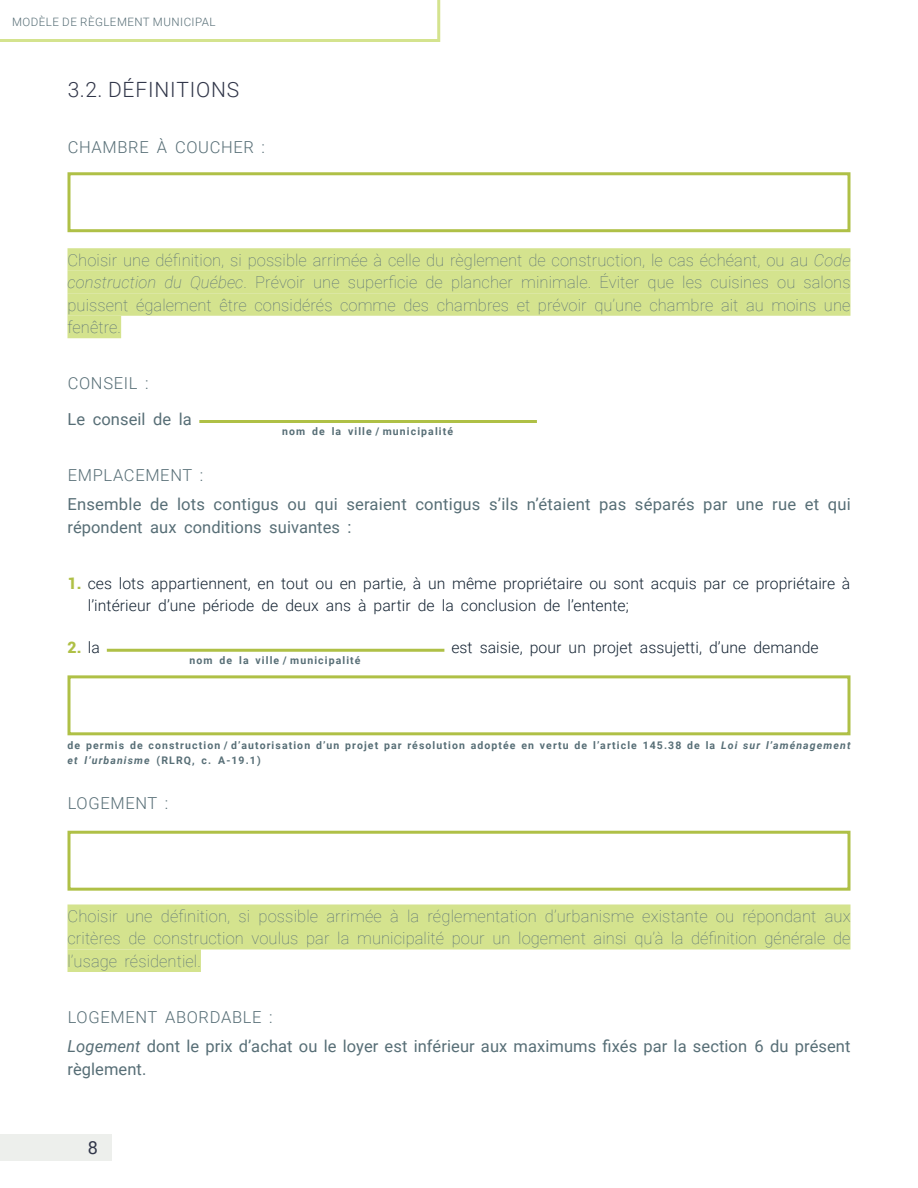
<style>
.page{position:relative;width:918px;height:1188px;background:#fff}
.page>*{position:absolute;margin:0;border:0;box-sizing:border-box;transform-origin:0 0}
.t1{font:300 21px "Roboto";letter-spacing:.04em;color:#313649}
.t2{font:18px "Roboto";color:#313649}
.TEXTE{font:100 16.5px/22.5px "Roboto";letter-spacing:.005em;color:#576e76;text-align:justify}
.TEXTE-2{font:16.5px/22.5px "Roboto";letter-spacing:.005em;color:#576e76}
.SOUS-SOUS-TITRE{font:300 16.5px "Roboto";letter-spacing:.04em;color:#576e76}
.t3{font:300 15.75px/22.5px "Roboto";letter-spacing:.005em;color:#152433}
.t4{font:900 15.75px "Roboto";color:#afc046}
.t5{font:300 11.55px "Roboto";letter-spacing:.04em;color:#576e76}
.LISTE-NUMÉROS-DERNIE{font:700 10.5px/15px "Roboto";letter-spacing:.105em;color:#576e76}
.TEXTE-3{font:700 10.5px "Roboto";letter-spacing:.105em;color:#576e76}
.s1{font-style:italic}
.s2{font-weight:900;color:#afc046}
.s3{font-weight:300;color:#152433}
</style>
<div class="page">
<div style="left:68px;top:248px;width:782px;height:23px;background:#d4e38e"></div>
<div style="left:68px;top:271px;width:782px;height:22px;background:#d4e38e"></div>
<div style="left:68px;top:293px;width:782px;height:23px;background:#d4e38e"></div>
<div style="left:68px;top:316px;width:53px;height:22px;background:#d4e38e"></div>
<hr style="left:199px;top:420px;width:338px;height:3px;background:#afc046">
<hr style="left:107px;top:649px;width:337px;height:3px;background:#afc046">
<div style="left:68px;top:904px;width:782px;height:23px;background:#d4e38e"></div>
<div style="left:68px;top:927px;width:782px;height:23px;background:#d4e38e"></div>
<div style="left:68px;top:950px;width:133px;height:22px;background:#d4e38e"></div>
<div style="left:68px;top:172px;width:782px;height:60px;border:3px solid #afc046"></div>
<div style="left:68px;top:675px;width:782px;height:60px;border:3px solid #afc046"></div>
<div style="left:68px;top:831px;width:782px;height:60px;border:3px solid #afc046"></div>
<svg style="left:0;top:0;width:440px;height:42px"></svg>
<div style="left:0;top:1134px;width:111px;height:27px;background:#edefec"></div>
<p class="t5" style="left:12px;top:14px;width:205px">MODÈLE DE RÈGLEMENT MUNICIPAL</p>
<p class="t1" style="left:68px;top:75px;width:173px">3.2. DÉFINITIONS</p>
<p class="SOUS-SOUS-TITRE" style="left:68px;top:136px;width:199px">CHAMBRE À COUCHER :</p>
<p class="TEXTE" style="left:68px;top:248px;width:785px">Choisir une définition, si possible arrimée à celle du règlement de construction, le cas échéant, ou au <span class="s1">Code construction du Québec</span>. Prévoir une superficie de plancher minimale. Éviter que les cuisines ou salons puissent également être considérés comme des chambres et prévoir qu’une chambre ait au moins une fenêtre.</p>
<p class="SOUS-SOUS-TITRE" style="left:68px;top:372px;width:82px">CONSEIL :</p>
<p class="TEXTE-2" style="left:68px;top:407px;width:126px">Le conseil de la</p>
<p class="TEXTE-3" style="left:282px;top:424px;width:173px">nom de la ville / municipalité</p>
<p class="SOUS-SOUS-TITRE" style="left:68px;top:463px;width:137px">EMPLACEMENT :</p>
<p class="TEXTE-2" style="left:68px;top:492px;width:785px">Ensemble de lots contigus ou qui seraient contigus s’ils n’étaient pas séparés par une rue et qui répondent aux conditions suivantes :</p>
<p class="t3" style="left:88px;top:571px;width:764px;text-indent:-20px"><span class="s2">1.</span> ces lots appartiennent, en tout ou en partie, à un même propriétaire ou sont acquis par ce propriétaire à l’intérieur d’une période de deux ans à partir de la conclusion de l’entente;</p>
<p class="t4" style="left:68px;top:636px;width:34px">2. <span class="s3">la</span></p>
<p class="LISTE-NUMÉROS-DERNIE" style="left:190px;top:652px;width:173px">nom de la ville / municipalité</p>
<p class="t3" style="left:451px;top:636px;width:369px">est saisie, pour un projet assujetti, d’une demande</p>
<p class="LISTE-NUMÉROS-DERNIE" style="left:68px;top:737px;width:785px">de permis de construction / d’autorisation d’un projet par résolution adoptée en vertu de l’article 145.38 de la <span class="s1">Loi sur l’aménagement et l’urbanisme</span> (RLRQ, c. A-19.1)</p>
<p class="SOUS-SOUS-TITRE" style="left:68px;top:792px;width:102px">LOGEMENT :</p>
<p class="TEXTE" style="left:68px;top:904px;width:785px">Choisir une définition, si possible arrimée à la réglementation d’urbanisme existante ou répondant aux critères de construction voulus par la municipalité pour un logement ainsi qu’à la définition générale de l’usage résidentiel.</p>
<p class="SOUS-SOUS-TITRE" style="left:68px;top:1006px;width:206px">LOGEMENT ABORDABLE :</p>
<p class="TEXTE-2" style="left:68px;top:1035px;width:785px"><span class="s1">Logement</span> dont le prix d’achat ou le loyer est inférieur aux maximums fixés par la section 6 du présent règlement.</p>
<p class="t2" style="left:88px;top:1135px;width:12px">8</p>
</div>
